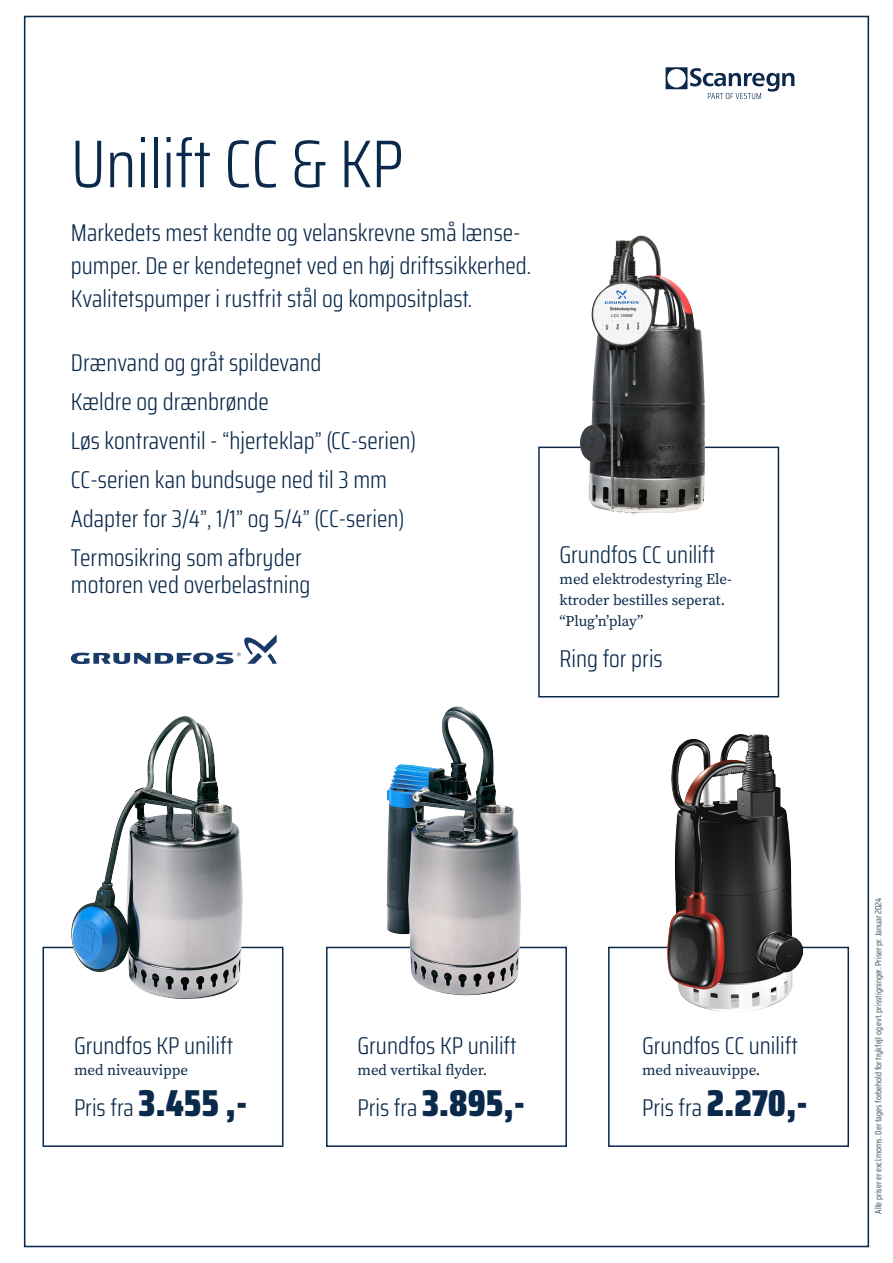
<style>
.page{position:relative;width:893px;height:1263px;background:#fff}
.page>*{position:absolute;margin:0;border:0;box-sizing:border-box;transform-origin:0 0}
.t1{font:300 67.5px "Saira Condensed";color:#0b294b}
.t2{font:300 24.3px/39px "Saira Condensed";color:#0b294b}
.t3{font:15px/21px "Source Serif Variable";color:#0b294b}
.t4{font:9px "Saira Condensed";color:#464e56}
.s1{font-weight:900;font-size:37.5px}
</style>
<div class="page">
<svg style="left:666px;top:67px;width:128px;height:32px"></svg>
<div style="left:43px;top:947px;width:240px;height:200px;border:2px solid #0b294b"></div>
<div style="left:326px;top:947px;width:241px;height:200px;border:2px solid #0b294b"></div>
<div style="left:608px;top:947px;width:241px;height:200px;border:2px solid #0b294b"></div>
<div style="left:538px;top:447px;width:241px;height:250px;border:2px solid #0b294b"></div>
<img style="left:580px;top:235px;width:125px;height:280px">
<img style="left:668px;top:734px;width:134px;height:278px">
<img style="left:61px;top:716px;width:204px;height:283px">
<img style="left:356px;top:684px;width:197px;height:312px">
<svg style="left:71px;top:634px;width:206px;height:30px"></svg>
<p class="t1" style="left:71px;top:114px;width:334px">Unilift CC &amp; KP</p>
<p class="t2" style="left:71px;top:216px;width:462px;line-height:33px">Markedets mest kendte og velanskrevne små lænse&shy;pumper. De er kendetegnet ved en høj driftssikkerhed.<br>Kvalitetspumper i rustfrit stål og kompositplast.</p>
<p class="t2" style="left:71px;top:343px;width:347px">Drænvand og gråt spildevand<br>Kældre og drænbrønde<br>Løs kontraventil - “hjerteklap” (CC-serien)<br>CC-serien kan bundsuge ned til 3 mm Adapter for 3/4”, 1/1” og 5/4” (CC-serien)<br>Termosikring som afbryder</p>
<p class="t2" style="left:71px;top:565px;width:241px">motoren ved overbelastning</p>
<p class="t2" style="left:559px;top:535px;width:157px">Grundfos CC unilift</p>
<p class="t3" style="left:559px;top:569px;width:174px">med elektrodestyring Ele&shy;ktroder bestilles seperat. “Plug’n’play”</p>
<p class="t2" style="left:559px;top:638px;width:105px">Ring for pris</p>
<p class="t2" style="left:74px;top:1025px;width:161px">Grundfos KP unilift</p>
<p class="t3" style="left:74px;top:1059px;width:116px">med niveauvippe</p>
<p class="t2" style="left:74px;top:1087px;width:175px">Pris fra <span class="s1">3.455 ,-</span></p>
<p class="t2" style="left:357px;top:1025px;width:161px">Grundfos KP unilift</p>
<p class="t3" style="left:357px;top:1059px;width:131px">med vertikal flyder.</p>
<p class="t2" style="left:357px;top:1087px;width:169px">Pris fra <span class="s1">3.895,-</span></p>
<p class="t2" style="left:642px;top:1025px;width:157px">Grundfos CC unilift</p>
<p class="t3" style="left:642px;top:1059px;width:120px">med niveauvippe.</p>
<p class="t2" style="left:642px;top:1087px;width:167px">Pris fra <span class="s1">2.270,-</span></p>
<p class="t4" style="left:872px;top:1213px;width:317px;rotate:-90deg">Alle priser er excl.moms. Der tages forbehold for trykfejl og evt. prisstigninger. Priser pr. Januar 2024</p>
</div>
